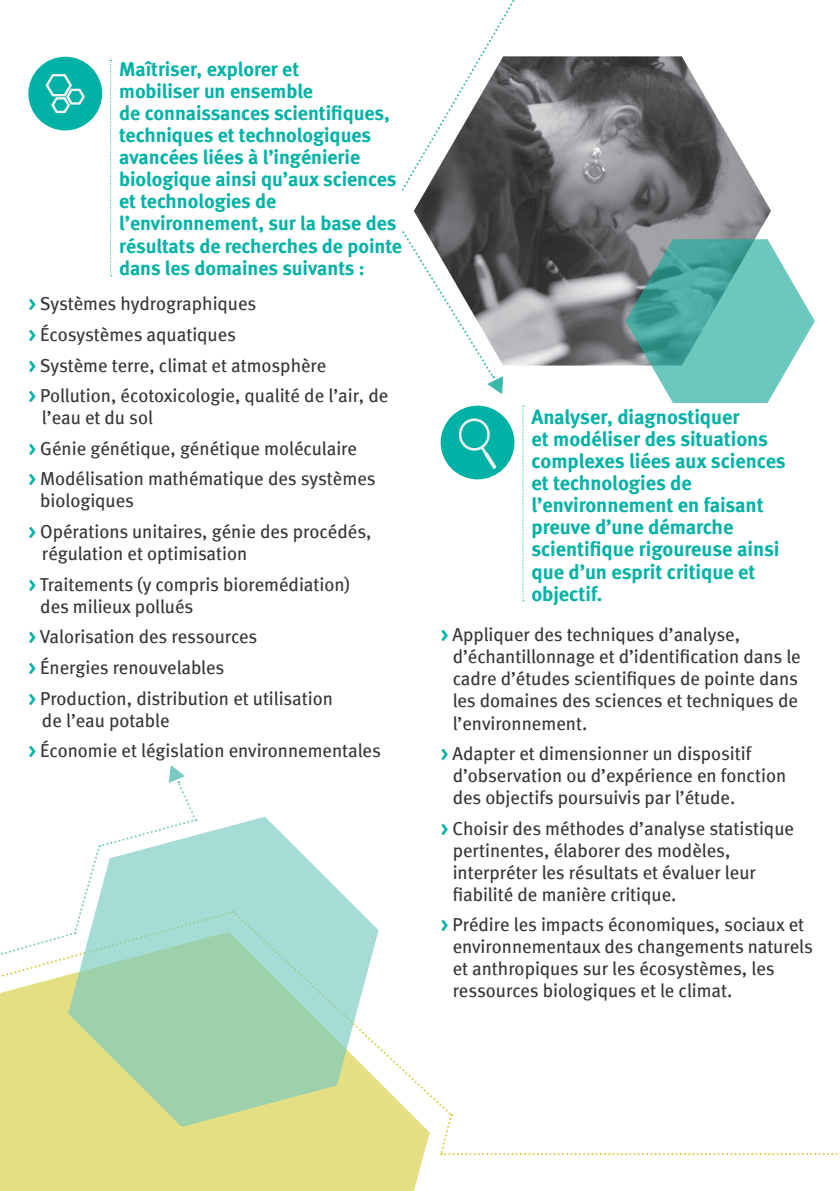
<style>
.page{position:relative;width:840px;height:1191px;background:#fff}
.page>*{position:absolute;margin:0;border:0;box-sizing:border-box;transform-origin:0 0}
.t1{font:20.4px/22px "Meta Bold LF";color:#00b2a5}
.t2{font:20px/22.2px "Meta Bold LF";color:#00b2a5}
.t3{font:18.8px/22px "Meta Book LF";color:#343737}
.s1{font-family:"Meta Bold LF";color:#00b2a5}
</style>
<div class="page">
<div style="left:0;top:989px;width:429px;height:202px;background:#e5df83"></div>
<img style="left:524px;top:56px;width:246px;height:309px">
<svg style="left:625px;top:239px;width:189px;height:164px"></svg>
<svg style="left:378px;top:930px;width:73px;height:186px"></svg>
<svg style="left:439px;top:1114px;width:401px;height:41px"></svg>
<svg style="left:68px;top:816px;width:310px;height:311px;background:#b7dbb9"></svg>
<svg style="left:402px;top:0;width:122px;height:394px"></svg>
<div style="left:28px;top:57px;width:74px;height:73px;background:#00b2a5;border-radius:50%"></div>
<svg style="left:45px;top:74px;width:40px;height:39px"></svg>
<svg style="left:110px;top:60px;width:1px;height:216px"></svg>
<div style="left:440px;top:405px;width:373px;height:605px;background:#fff"></div>
<svg style="left:522px;top:406px;width:3px;height:195px"></svg>
<div style="left:440px;top:406px;width:74px;height:73px;background:#00b2a5;border-radius:50%"></div>
<svg style="left:458px;top:418px;width:38px;height:51px"></svg>
<svg style="left:1px;top:765px;width:233px;height:224px"></svg>
<p class="t2" style="left:119px;top:58px;width:284px">Maîtriser, explorer et<br>mobiliser un ensemble<br>de connaissances scientifiques, techniques et technologiques avancées liées à l’ingénierie biologique ainsi qu’aux sciences et technologies de l’environnement, sur la base des résultats de recherches de pointe dans les domaines suivants :</p>
<p class="t3" style="left:28px;top:288px;width:361px;line-height:30.6px"><span class="s1">&gt;</span> Systèmes hydrographiques<br><span class="s1">&gt;</span> Écosystèmes aquatiques<br><span class="s1">&gt;</span> Système terre, climat et atmosphère<br><span class="s1">&gt;</span> Pollution, écotoxicologie, qualité de l’air, de</p>
<p class="t3" style="left:28px;top:402px;width:348px;line-height:30.6px;text-indent:14px">l’eau et du sol<br><span class="s1">&gt;</span> Génie génétique, génétique moléculaire<br><span class="s1">&gt;</span> Modélisation mathématique des systèmes</p>
<p class="t3" style="left:28px;top:485px;width:344px;line-height:30.6px;text-indent:12px">biologiques<br><span class="s1">&gt;</span> Opérations unitaires, génie des procédés,</p>
<p class="t3" style="left:28px;top:538px;width:323px;line-height:30.6px;text-indent:14px">régulation et optimisation<br><span class="s1">&gt;</span> Traitements (y compris bioremédiation)</p>
<p class="t3" style="left:28px;top:591px;width:306px;line-height:30.6px;text-indent:12px">des milieux pollués<br><span class="s1">&gt;</span> Valorisation des ressources<br><span class="s1">&gt;</span> Énergies renouvelables<br><span class="s1">&gt;</span> Production, distribution et utilisation</p>
<p class="t3" style="left:28px;top:704px;width:354px;line-height:30.6px;text-indent:14px">de l’eau potable<br><span class="s1">&gt;</span> Économie et législation environnementales</p>
<p class="t1" style="left:531px;top:406px;width:255px">Analyser, diagnostiquer<br>et modéliser des situations complexes liées aux sciences et technologies de l’environnement en faisant preuve d’une démarche scientifique rigoureuse ainsi que d’un esprit critique et objectif.</p>
<p class="t3" style="left:452px;top:624px;width:349px;text-indent:-12px"><span class="s1">&gt;</span> Appliquer des techniques d’analyse, d’échantillonnage et d’identification dans le cadre d’études scientifiques de pointe dans les domaines des sciences et techniques de l’environnement.</p>
<p class="t3" style="left:452px;top:742px;width:335px;text-indent:-12px"><span class="s1">&gt;</span> Adapter et dimensionner un dispositif d’observation ou d’expérience en fonction des objectifs poursuivis par l’étude.</p>
<p class="t3" style="left:452px;top:817px;width:342px;text-indent:-12px"><span class="s1">&gt;</span> Choisir des méthodes d’analyse statistique pertinentes, élaborer des modèles, interpréter les résultats et évaluer leur fiabilité de manière critique.</p>
<p class="t3" style="left:452px;top:913px;width:361px;text-indent:-12px"><span class="s1">&gt;</span> Prédire les impacts économiques, sociaux et environnementaux des changements naturels et anthropiques sur les écosystèmes, les ressources biologiques et le climat.</p>
</div>
